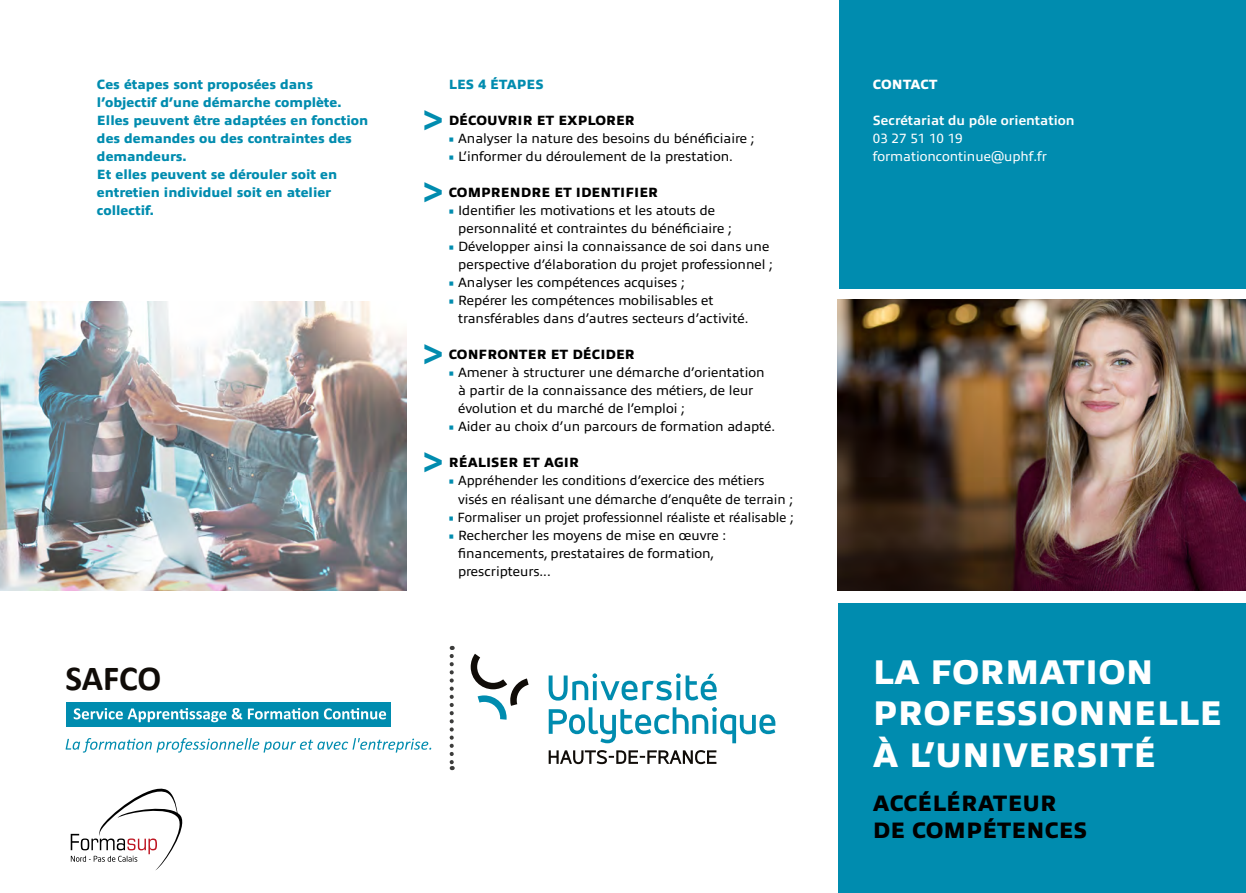
<style>
.page{position:relative;width:1246px;height:893px;background:#fff}
.page>*{position:absolute;margin:0;border:0;box-sizing:border-box;transform-origin:0 0}
.t1{font:700 37.5px/72.3px "Allumi Pro";color:#008caf}
.t2{font:700 35.25px "Calibri";letter-spacing:-.005em;color:#100c08}
.t3{font:800 34.5px/41.4px "Allumi Pro";color:#fff}
.t4{font:800 22.5px/27px "Allumi Pro";color:#000}
.t5{font:13.5px/18px "Allumi Pro";color:#000}
.t6{font:800 13.5px/18px "Allumi Pro";color:#008caf}
.t7{font:800 13.5px "Allumi Pro";color:#000}
.t8{font:13.5px "Allumi Pro";color:#000;scale:.95 1}
.t9{font:13.5px/18px "Allumi Pro";color:#fff}
.t10{font:700 13.5px "Allumi Pro";color:#fff}
.t11{font:800 13.5px "Allumi Pro";letter-spacing:-.005em;color:#fff}
.s1{font-weight:800;color:#008caf}
</style>
<div class="page">
<div style="left:838px;top:0;width:407px;height:288px;background:#008caf"></div>
<img style="left:0;top:301px;width:406px;height:289px">
<img style="left:837px;top:299px;width:408px;height:291px">
<div style="left:838px;top:603px;width:407px;height:289px;background:#008caf"></div>
<div style="left:67px;top:702px;width:324px;height:24px;background:#008caf"></div>
<svg style="left:74px;top:708px;width:312px;height:14px"></svg>
<svg style="left:66px;top:738px;width:365px;height:14px"></svg>
<svg style="left:71px;top:788px;width:112px;height:82px"></svg>
<svg style="left:470px;top:653px;width:58px;height:66px"></svg>
<svg style="left:548px;top:707px;width:227px;height:36px"></svg>
<svg style="left:548px;top:673px;width:168px;height:27px"></svg>
<svg style="left:548px;top:750px;width:168px;height:14px"></svg>
<svg style="left:449px;top:655px;width:4px;height:115px"></svg>
<p class="t6" style="left:97px;top:74px;width:272px">Ces étapes sont proposées dans l’objectif d’une démarche complète.<br>Elles peuvent être adaptées en fonction des demandes ou des contraintes des demandeurs.<br>Et elles peuvent se dérouler soit en entretien individuel soit en atelier collectif.</p>
<h2 class="t2" style="left:65px;top:655px;width:97px">SAFCO</h2>
<p class="t6" style="left:448px;top:74px;width:96px">LES 4 ÉTAPES</p>
<p class="t7" style="left:448px;top:110px;width:188px">DÉCOUVRIR ET EXPLORER</p>
<p class="t5" style="left:448px;top:128px;width:307px"><span class="s1">•</span> Analyser la nature des besoins du bénéficiaire ;</p>
<p class="t5" style="left:448px;top:146px;width:285px"><span class="s1">•</span> L’informer du déroulement de la prestation.</p>
<p class="t7" style="left:448px;top:182px;width:211px">COMPRENDRE ET IDENTIFIER</p>
<p class="t5" style="left:458px;top:200px;width:275px;text-indent:-9px"><span class="s1">•</span> Identifier les motivations et les atouts de personnalité et contraintes du bénéficiaire ;</p>
<p class="t5" style="left:448px;top:236px;width:325px;text-align:right"><span class="s1">•</span> Développer ainsi la connaissance de soi dans une perspective d’élaboration du projet professionnel ;</p>
<p class="t5" style="left:448px;top:272px;width:237px"><span class="s1">•</span> Analyser les compétences acquises ;</p>
<p class="t5" style="left:458px;top:290px;width:292px;text-indent:-9px"><span class="s1">•</span> Repérer les compétences mobilisables et transférables dans d’autres secteurs d’activité.</p>
<p class="t7" style="left:448px;top:344px;width:188px">CONFRONTER ET DÉCIDER</p>
<p class="t5" style="left:458px;top:362px;width:308px;text-indent:-9px"><span class="s1">•</span> Amener à structurer une démarche d’orientation à partir de la connaissance des métiers, de leur évolution et du marché de l’emploi ;</p>
<p class="t5" style="left:448px;top:416px;width:328px"><span class="s1">•</span> Aider au choix d’un parcours de formation adapté.</p>
<p class="t7" style="left:448px;top:452px;width:132px">RÉALISER ET AGIR</p>
<p class="t5" style="left:458px;top:470px;width:336px;text-indent:-9px"><span class="s1">•</span> Appréhender les conditions d’exercice des métiers visés en réalisant une démarche d’enquête de terrain ;</p>
<p class="t8" style="left:448px;top:507px;width:364px"><span class="s1">•</span> Formaliser un projet professionnel réaliste et réalisable ;</p>
<p class="t5" style="left:458px;top:524px;width:269px;text-indent:-9px"><span class="s1">•</span> Rechercher les moyens de mise en œuvre : financements, prestataires de formation, prescripteurs...</p>
<h1 class="t1" style="left:423px;top:77px;width:22px">&gt; &gt;</h1>
<h1 class="t1" style="left:423px;top:311px;width:22px">&gt;</h1>
<h1 class="t1" style="left:423px;top:420px;width:22px">&gt;</h1>
<p class="t11" style="left:872px;top:74px;width:66px">CONTACT</p>
<p class="t10" style="left:872px;top:111px;width:203px">Secrétariat du pôle orientation</p>
<p class="t9" style="left:872px;top:128px;width:175px">03 27 51 10 19 formationcontinue@uphf.fr</p>
<h3 class="t3" style="left:872px;top:648px;width:351px">LA FORMATION<br>PROFESSIONNELLE<br>À L’UNIVERSITÉ</h3>
<h3 class="t4" style="left:872px;top:787px;width:216px">ACCÉLÉRATEUR<br>DE COMPÉTENCES</h3>
</div>
